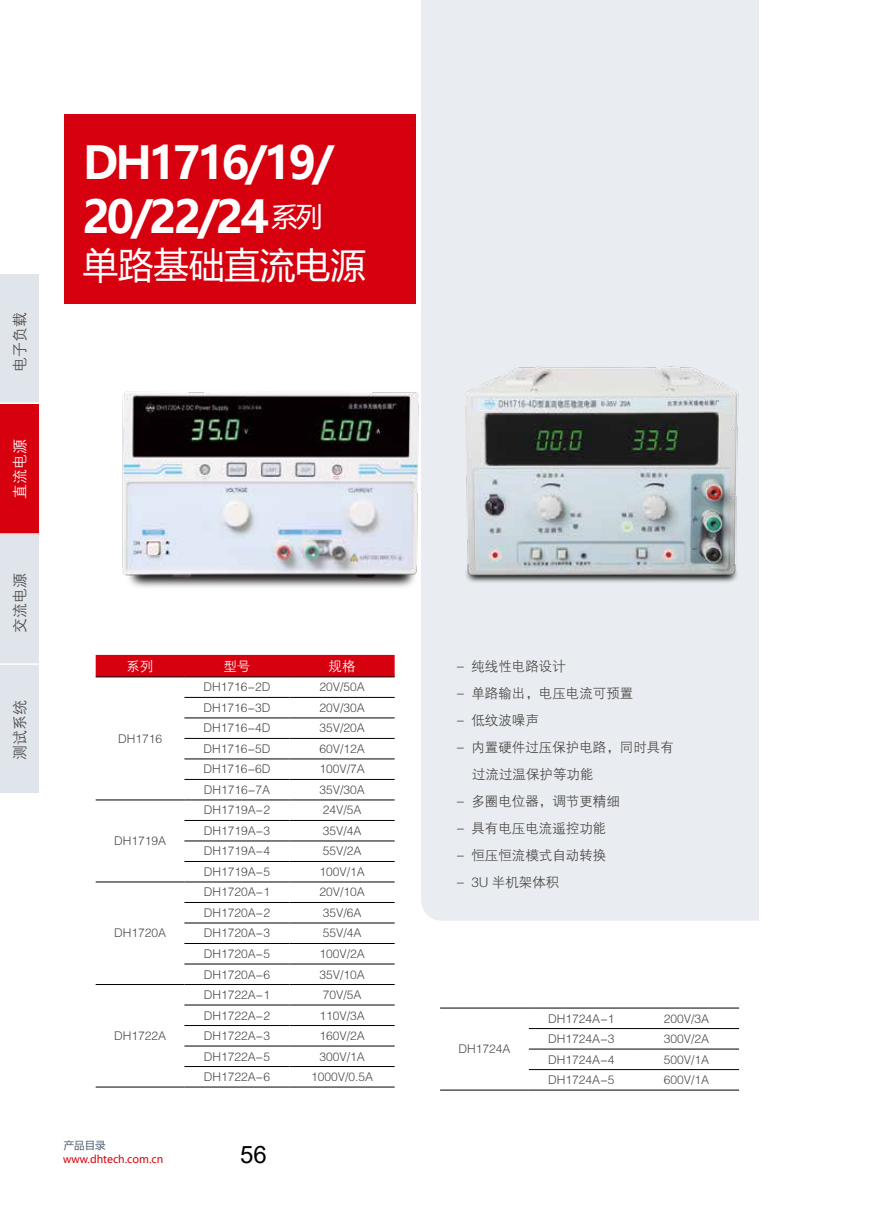
<style>
.page{position:relative;width:893px;height:1212px;background:#fff}
.page>*{position:absolute;margin:0;border:0;box-sizing:border-box;transform-origin:0 0}
.t1{font:700 45px/53.6px "Microsoft Ya Hei";letter-spacing:-.075em;color:#fff}
.t2{font:36px "Microsoft Ya Hei";color:#fff}
.t3{font:24px "Arial";color:#000}
.t4{font:15px "FZZDXJW GB1 0";color:#4c4948}
.t5{font:15px "FZZDXJW GB1 0";color:#fff}
.t6{font:13.5px "FZZDXJW GB1 0";color:#4c4948}
.t7{font:13.5px "FZZDXJW GB1 0";color:#fff}
.t8{font:12px "FZZDXJW GB1 0";color:#4c4948}
.t9{font:10.5px "Microsoft Ya Hei";color:#d7000f}
.t10{font:10.5px "Microsoft Ya Hei";color:#4d5d6d}
.s1{font-weight:400;font-size:27px}
</style>
<div class="page">
<div style="left:0;top:274px;width:39px;height:519px;background:#e0e5eb"></div>
<div style="left:0;top:404px;width:39px;height:130px;background:#d7000f"></div>
<hr style="left:0;top:533px;width:39px;height:2px;background:#fff">
<hr style="left:0;top:402px;width:39px;height:2px;background:#fff">
<hr style="left:0;top:663px;width:39px;height:2px;background:#fff">
<div style="left:421px;top:0;width:338px;height:921px;background:#e9edf1"></div>
<div style="left:64px;top:115px;width:351px;height:189px;background:#d7000f"></div>
<img style="left:122px;top:374px;width:326px;height:231px">
<div style="left:96px;top:655px;width:299px;height:22px;background:#d7000f"></div>
<hr style="left:96px;top:677px;width:88px;height:1px;background:#000">
<hr style="left:184px;top:677px;width:105px;height:1px;background:#000">
<hr style="left:289px;top:677px;width:106px;height:1px;background:#000">
<hr style="left:184px;top:697px;width:105px;height:1px;background:#000">
<hr style="left:289px;top:697px;width:106px;height:1px;background:#000">
<hr style="left:184px;top:718px;width:105px;height:1px;background:#000">
<hr style="left:289px;top:718px;width:106px;height:1px;background:#000">
<hr style="left:184px;top:738px;width:105px;height:1px;background:#000">
<hr style="left:289px;top:738px;width:106px;height:1px;background:#000">
<hr style="left:184px;top:759px;width:105px;height:1px;background:#000">
<hr style="left:289px;top:759px;width:106px;height:1px;background:#000">
<hr style="left:184px;top:779px;width:105px;height:1px;background:#000">
<hr style="left:289px;top:779px;width:106px;height:1px;background:#000">
<hr style="left:96px;top:800px;width:88px;height:1px;background:#000">
<hr style="left:184px;top:800px;width:105px;height:1px;background:#000">
<hr style="left:289px;top:800px;width:106px;height:1px;background:#000">
<hr style="left:184px;top:820px;width:105px;height:1px;background:#000">
<hr style="left:289px;top:820px;width:106px;height:1px;background:#000">
<hr style="left:184px;top:841px;width:105px;height:1px;background:#000">
<hr style="left:289px;top:841px;width:106px;height:1px;background:#000">
<hr style="left:184px;top:861px;width:105px;height:1px;background:#000">
<hr style="left:289px;top:861px;width:106px;height:1px;background:#000">
<hr style="left:96px;top:882px;width:88px;height:1px;background:#000">
<hr style="left:184px;top:882px;width:105px;height:1px;background:#000">
<hr style="left:289px;top:882px;width:106px;height:1px;background:#000">
<hr style="left:184px;top:902px;width:105px;height:1px;background:#000">
<hr style="left:289px;top:902px;width:106px;height:1px;background:#000">
<hr style="left:184px;top:923px;width:105px;height:1px;background:#000">
<hr style="left:289px;top:923px;width:106px;height:1px;background:#000">
<hr style="left:184px;top:943px;width:105px;height:1px;background:#000">
<hr style="left:289px;top:943px;width:106px;height:1px;background:#000">
<hr style="left:184px;top:964px;width:105px;height:1px;background:#000">
<hr style="left:289px;top:964px;width:106px;height:1px;background:#000">
<hr style="left:96px;top:984px;width:88px;height:1px;background:#000">
<hr style="left:184px;top:984px;width:105px;height:1px;background:#000">
<hr style="left:289px;top:984px;width:106px;height:1px;background:#000">
<hr style="left:184px;top:1005px;width:105px;height:1px;background:#000">
<hr style="left:289px;top:1005px;width:106px;height:1px;background:#000">
<hr style="left:184px;top:1025px;width:105px;height:1px;background:#000">
<hr style="left:289px;top:1025px;width:106px;height:1px;background:#000">
<hr style="left:184px;top:1046px;width:105px;height:1px;background:#000">
<hr style="left:289px;top:1046px;width:106px;height:1px;background:#000">
<hr style="left:184px;top:1066px;width:105px;height:1px;background:#000">
<hr style="left:289px;top:1066px;width:106px;height:1px;background:#000">
<hr style="left:96px;top:1087px;width:88px;height:1px;background:#000">
<hr style="left:184px;top:1087px;width:105px;height:1px;background:#000">
<hr style="left:289px;top:1087px;width:106px;height:1px;background:#000">
<hr style="left:440px;top:1008px;width:89px;height:1px;background:#000">
<hr style="left:440px;top:1090px;width:89px;height:1px;background:#000">
<hr style="left:529px;top:1008px;width:105px;height:1px;background:#000">
<hr style="left:634px;top:1008px;width:105px;height:1px;background:#000">
<hr style="left:529px;top:1028px;width:105px;height:1px;background:#000">
<hr style="left:634px;top:1028px;width:105px;height:1px;background:#000">
<hr style="left:529px;top:1049px;width:105px;height:1px;background:#000">
<hr style="left:634px;top:1049px;width:105px;height:1px;background:#000">
<hr style="left:529px;top:1069px;width:105px;height:1px;background:#000">
<hr style="left:634px;top:1069px;width:105px;height:1px;background:#000">
<hr style="left:529px;top:1090px;width:105px;height:1px;background:#000">
<hr style="left:634px;top:1090px;width:105px;height:1px;background:#000">
<img style="left:438px;top:347px;width:321px;height:257px">
<p class="t4" style="left:12px;top:372px;width:61px;rotate:-90deg">电子负载</p>
<p class="t5" style="left:12px;top:499px;width:62px;rotate:-90deg">直流电源</p>
<p class="t4" style="left:12px;top:633px;width:61px;rotate:-90deg">交流电源</p>
<p class="t4" style="left:12px;top:760px;width:61px;rotate:-90deg">测试系统</p>
<h1 class="t1" style="left:83px;top:134px;width:253px">DH1716/19/<br>20/22/24 <span class="s1">系列</span></h1>
<h2 class="t2" style="left:83px;top:241px;width:284px">单路基础直流电源</h2>
<p class="t7" style="left:127px;top:659px;width:28px">系列</p>
<p class="t7" style="left:223px;top:659px;width:28px">型号</p>
<p class="t7" style="left:329px;top:659px;width:28px">规格</p>
<p class="t8" style="left:118px;top:732px;width:45px">DH1716</p>
<p class="t8" style="left:114px;top:835px;width:53px">DH1719A</p>
<p class="t8" style="left:114px;top:927px;width:53px">DH1720A</p>
<p class="t8" style="left:114px;top:1029px;width:53px">DH1722A</p>
<p class="t8" style="left:203px;top:681px;width:69px">DH1716-2D</p>
<p class="t8" style="left:319px;top:681px;width:47px">20V/50A</p>
<p class="t8" style="left:203px;top:701px;width:69px">DH1716-3D</p>
<p class="t8" style="left:319px;top:701px;width:47px">20V/30A</p>
<p class="t8" style="left:203px;top:722px;width:69px">DH1716-4D</p>
<p class="t8" style="left:319px;top:722px;width:47px">35V/20A</p>
<p class="t8" style="left:203px;top:742px;width:69px">DH1716-5D</p>
<p class="t8" style="left:319px;top:742px;width:47px">60V/12A</p>
<p class="t8" style="left:203px;top:763px;width:69px">DH1716-6D</p>
<p class="t8" style="left:319px;top:763px;width:47px">100V/7A</p>
<p class="t8" style="left:204px;top:783px;width:68px">DH1716-7A</p>
<p class="t8" style="left:319px;top:783px;width:47px">35V/30A</p>
<p class="t8" style="left:204px;top:804px;width:68px">DH1719A-2</p>
<p class="t8" style="left:323px;top:804px;width:40px">24V/5A</p>
<p class="t8" style="left:204px;top:824px;width:68px">DH1719A-3</p>
<p class="t8" style="left:323px;top:824px;width:40px">35V/4A</p>
<p class="t8" style="left:204px;top:845px;width:68px">DH1719A-4</p>
<p class="t8" style="left:323px;top:845px;width:40px">55V/2A</p>
<p class="t8" style="left:204px;top:865px;width:68px">DH1719A-5</p>
<p class="t8" style="left:319px;top:865px;width:47px">100V/1A</p>
<p class="t8" style="left:204px;top:886px;width:68px">DH1720A-1</p>
<p class="t8" style="left:319px;top:886px;width:47px">20V/10A</p>
<p class="t8" style="left:204px;top:906px;width:68px">DH1720A-2</p>
<p class="t8" style="left:323px;top:906px;width:40px">35V/6A</p>
<p class="t8" style="left:204px;top:927px;width:68px">DH1720A-3</p>
<p class="t8" style="left:323px;top:927px;width:40px">55V/4A</p>
<p class="t8" style="left:204px;top:947px;width:68px">DH1720A-5</p>
<p class="t8" style="left:319px;top:947px;width:47px">100V/2A</p>
<p class="t8" style="left:204px;top:968px;width:68px">DH1720A-6</p>
<p class="t8" style="left:319px;top:968px;width:47px">35V/10A</p>
<p class="t8" style="left:204px;top:988px;width:68px">DH1722A-1</p>
<p class="t8" style="left:323px;top:988px;width:40px">70V/5A</p>
<p class="t8" style="left:204px;top:1009px;width:68px">DH1722A-2</p>
<p class="t8" style="left:319px;top:1009px;width:47px">110V/3A</p>
<p class="t8" style="left:204px;top:1029px;width:68px">DH1722A-3</p>
<p class="t8" style="left:319px;top:1029px;width:47px">160V/2A</p>
<p class="t8" style="left:204px;top:1050px;width:68px">DH1722A-5</p>
<p class="t8" style="left:319px;top:1050px;width:47px">300V/1A</p>
<p class="t8" style="left:204px;top:1070px;width:68px">DH1722A-6</p>
<p class="t8" style="left:311px;top:1070px;width:63px">1000V/0.5A</p>
<p class="t10" style="left:64px;top:1138px;width:43px">产品目录</p>
<p class="t9" style="left:63px;top:1151px;width:102px">www.dhtech.com.cn</p>
<h3 class="t3" style="left:240px;top:1138px;width:28px">56</h3>
<p class="t6" style="left:457px;top:659px;width:110px">_ 纯线性电路设计</p>
<p class="t6" style="left:457px;top:686px;width:178px">_ 单路输出，电压电流可预置</p>
<p class="t6" style="left:457px;top:713px;width:83px">_ 低纹波噪声</p>
<p class="t6" style="left:457px;top:740px;width:218px">_ 内置硬件过压保护电路，同时具有</p>
<p class="t6" style="left:472px;top:767px;width:123px">过流过温保护等功能</p>
<p class="t6" style="left:457px;top:794px;width:164px">_ 多圈电位器，调节更精细</p>
<p class="t6" style="left:457px;top:821px;width:151px">_ 具有电压电流遥控功能</p>
<p class="t6" style="left:457px;top:848px;width:151px">_ 恒压恒流模式自动转换</p>
<p class="t6" style="left:457px;top:875px;width:104px">_ 3U 半机架体积</p>
<p class="t8" style="left:459px;top:1043px;width:53px">DH1724A</p>
<p class="t8" style="left:548px;top:1012px;width:68px">DH1724A-1</p>
<p class="t8" style="left:664px;top:1012px;width:47px">200V/3A</p>
<p class="t8" style="left:548px;top:1032px;width:68px">DH1724A-3</p>
<p class="t8" style="left:664px;top:1032px;width:47px">300V/2A</p>
<p class="t8" style="left:548px;top:1053px;width:68px">DH1724A-4</p>
<p class="t8" style="left:664px;top:1053px;width:47px">500V/1A</p>
<p class="t8" style="left:548px;top:1073px;width:68px">DH1724A-5</p>
<p class="t8" style="left:664px;top:1073px;width:47px">600V/1A</p>
</div>
